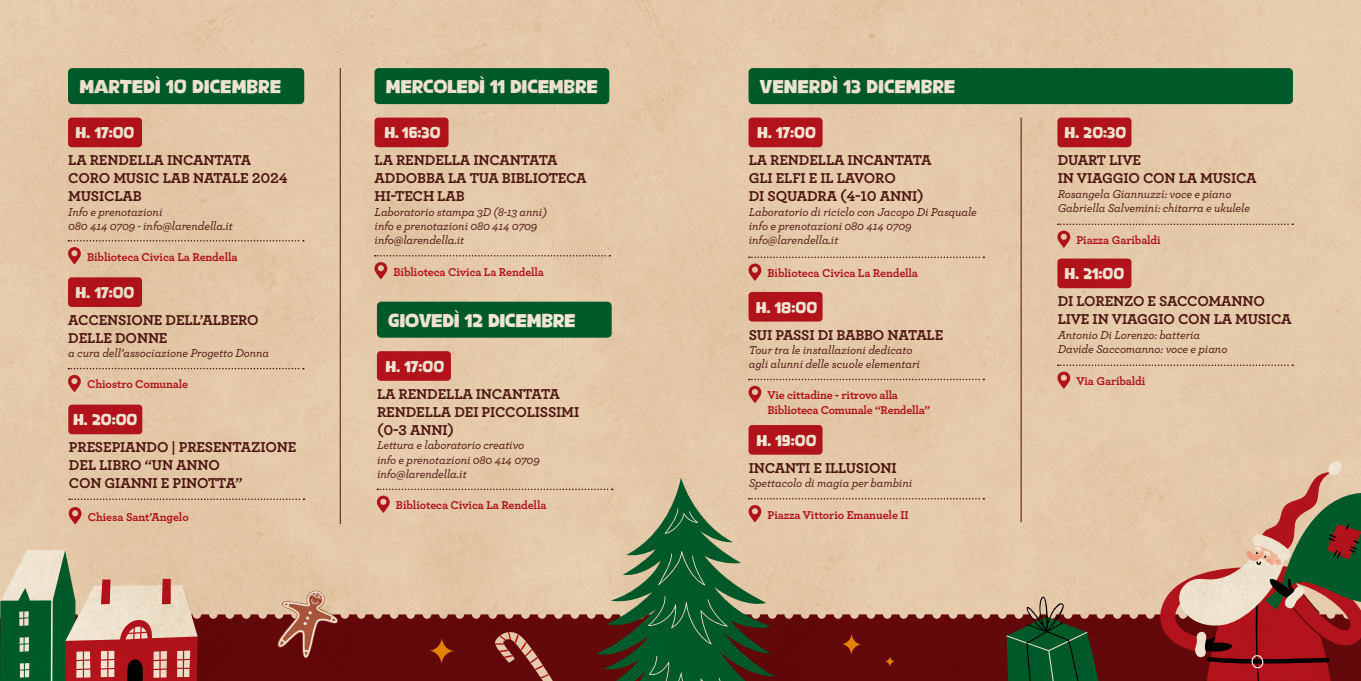
<style>
.page{position:relative;width:1361px;height:681px;background:#fff}
.page>*{position:absolute;margin:0;border:0;box-sizing:border-box;transform-origin:0 0}
.t1{font:18px "Brown Beige";letter-spacing:-.01em;color:#fff}
.t2{font:700 15px/18px "Archer Pro";letter-spacing:-.01em;color:#521813}
.t3{font:15px "Brown Beige";color:#fff}
.t4{font:italic 500 12px/14.4px "Archer Pro";letter-spacing:-.01em;color:#521813}
.t5{font:700 12px/14.4px "Archer Pro";letter-spacing:-.01em;color:#be1622}
</style>
<div class="page">
<img style="left:0;top:0;width:1361px;height:680px">
<h1 class="t1" style="left:79px;top:75px;width:203px">MARTEDÌ 10 DICEMBRE</h1>
<h1 class="t1" style="left:760px;top:75px;width:197px">VENERDÌ 13 DICEMBRE</h1>
<p class="t3" style="left:757px;top:123px;width:60px">H. 17:00</p>
<p class="t3" style="left:1064px;top:123px;width:63px">H. 20:30</p>
<h1 class="t1" style="left:386px;top:75px;width:213px">MERCOLEDÌ 11 DICEMBRE</h1>
<p class="t3" style="left:384px;top:123px;width:58px">H. 16:30</p>
<p class="t2" style="left:375px;top:150px;width:213px">LA RENDELLA INCANTATA<br>ADDOBBA LA TUA BIBLIOTECA<br>HI-TECH LAB</p>
<p class="t4" style="left:375px;top:203px;width:174px">Laboratorio stampa 3D (8-13 anni) info e prenotazioni 080 414 0709 info@larendella.it</p>
<p class="t5" style="left:393px;top:263px;width:152px">Biblioteca Civica La Rendella</p>
<h1 class="t1" style="left:388px;top:309px;width:189px">GIOVEDÌ 12 DICEMBRE</h1>
<p class="t3" style="left:385px;top:357px;width:60px">H. 17:00</p>
<p class="t2" style="left:377px;top:383px;width:204px">LA RENDELLA INCANTATA<br>RENDELLA DEI PICCOLISSIMI (0-3 ANNI)</p>
<p class="t4" style="left:377px;top:437px;width:164px">Lettura e laboratorio creativo info e prenotazioni 080 414 0709 info@larendella.it</p>
<p class="t5" style="left:396px;top:497px;width:152px">Biblioteca Civica La Rendella</p>
<p class="t3" style="left:76px;top:123px;width:60px">H. 17:00</p>
<p class="t2" style="left:68px;top:150px;width:221px">LA RENDELLA INCANTATA<br>CORO MUSIC LAB NATALE 2024<br>MUSICLAB</p>
<p class="t4" style="left:68px;top:203px;width:166px">Info e prenotazioni<br>080 414 0709 - info@larendella.it</p>
<p class="t5" style="left:87px;top:248px;width:152px">Biblioteca Civica La Rendella</p>
<p class="t2" style="left:749px;top:150px;width:184px">LA RENDELLA INCANTATA<br>GLI ELFI E IL LAVORO<br>DI SQUADRA (4-10 ANNI)</p>
<p class="t4" style="left:749px;top:203px;width:230px">Laboratorio di riciclo con Jacopo Di Pasquale info e prenotazioni 080 414 0709 info@larendella.it</p>
<p class="t2" style="left:1057px;top:150px;width:200px">DUART LIVE<br>IN VIAGGIO CON LA MUSICA</p>
<p class="t4" style="left:1057px;top:185px;width:194px">Rosangela Giannuzzi: voce e piano<br>Gabriella Salvemini: chitarra e ukulele</p>
<p class="t5" style="left:1076px;top:232px;width:86px">Piazza Garibaldi</p>
<p class="t5" style="left:767px;top:265px;width:152px">Biblioteca Civica La Rendella</p>
<p class="t3" style="left:1064px;top:264px;width:61px">H. 21:00</p>
<p class="t3" style="left:76px;top:283px;width:60px">H. 17:00</p>
<p class="t2" style="left:68px;top:310px;width:192px">ACCENSIONE DELL’ALBERO<br>DELLE DONNE</p>
<p class="t4" style="left:68px;top:345px;width:202px">a cura dell’associazione Progetto Donna</p>
<p class="t5" style="left:87px;top:376px;width:103px">Chiostro Comunale</p>
<p class="t2" style="left:1057px;top:291px;width:235px">DI LORENZO E SACCOMANNO<br>LIVE IN VIAGGIO CON LA MUSICA</p>
<p class="t4" style="left:1057px;top:326px;width:171px">Antonio Di Lorenzo: batteria<br>Davide Saccomanno: voce e piano</p>
<p class="t3" style="left:756px;top:298px;width:63px">H. 18:00</p>
<p class="t2" style="left:749px;top:324px;width:196px">SUI PASSI DI BABBO NATALE</p>
<p class="t4" style="left:749px;top:342px;width:173px">Tour tra le installazioni dedicato agli alunni delle scuole elementari</p>
<p class="t5" style="left:1076px;top:373px;width:71px">Via Garibaldi</p>
<p class="t5" style="left:767px;top:387px;width:164px">Vie cittadine - ritrovo alla<br>Biblioteca Comunale “Rendella”</p>
<p class="t3" style="left:73px;top:410px;width:66px">H. 20:00</p>
<p class="t3" style="left:756px;top:431px;width:61px">H. 19:00</p>
<p class="t2" style="left:69px;top:437px;width:229px">PRESEPIANDO | PRESENTAZIONE<br>DEL LIBRO “UN ANNO<br>CON GIANNI E PINOTTA”</p>
<p class="t2" style="left:749px;top:457px;width:149px">INCANTI E ILLUSIONI</p>
<p class="t4" style="left:749px;top:475px;width:165px">Spettacolo di magia per bambini</p>
<p class="t5" style="left:767px;top:506px;width:143px">Piazza Vittorio Emanuele II</p>
<p class="t5" style="left:88px;top:508px;width:102px">Chiesa Sant’Angelo</p>
</div>
